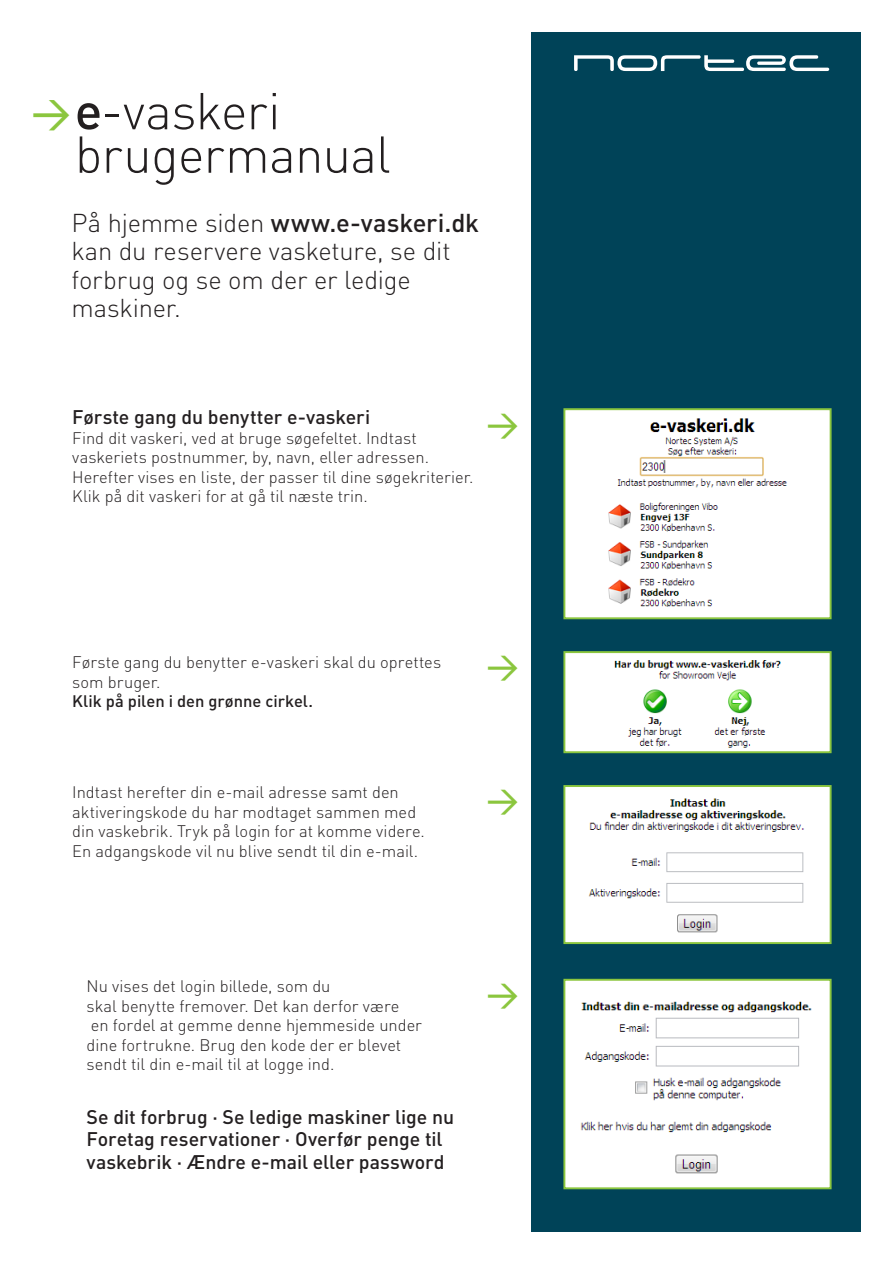
<style>
.page{position:relative;width:893px;height:1263px;background:#fff}
.page>*{position:absolute;margin:0;border:0;box-sizing:border-box;transform-origin:0 0}
.t1{font:300 51px/43.5px "DIN";letter-spacing:-.015em;color:#231f20}
.t2{font:500 38.85px "DIN";color:#8bc63e}
.t3{font:500 31.8px "DIN";color:#8bc63e}
.t4{font:300 25.5px/28.5px "DIN";letter-spacing:-.005em;color:#231f20}
.t5{font:500 19.5px/22.5px "DIN";letter-spacing:-.005em;color:#231f20}
.t6{font:300 16.5px/19.5px "DIN";color:#231f20}
.t7{font:500 16.5px "DIN";color:#231f20}
.s1{font-weight:500}
</style>
<div class="page">
<div style="left:531px;top:32px;width:330px;height:1199px;background:#004358"></div>
<div style="left:564px;top:409px;width:267px;height:209px;background:#fff"></div>
<img style="left:608px;top:418px;width:179px;height:189px">
<div style="left:563px;top:408px;width:269px;height:211px;border:2px solid #8bc63e"></div>
<div style="left:564px;top:652px;width:267px;height:100px;background:#fff"></div>
<img style="left:614px;top:660px;width:167px;height:88px">
<div style="left:563px;top:651px;width:269px;height:102px;border:2px solid #8bc63e"></div>
<div style="left:564px;top:786px;width:267px;height:157px;background:#fff"></div>
<img style="left:588px;top:798px;width:217px;height:135px">
<div style="left:563px;top:785px;width:269px;height:159px;border:2px solid #8bc63e"></div>
<div style="left:564px;top:980px;width:267px;height:208px;background:#fff"></div>
<img style="left:580px;top:1001px;width:232px;height:173px">
<div style="left:563px;top:979px;width:269px;height:210px;border:2px solid #8bc63e"></div>
<svg style="left:574px;top:55px;width:255px;height:16px"></svg>
<h2 class="t2" style="left:31px;top:87px;width:41px">&gt;</h2>
<h1 class="t1" style="left:75px;top:89px;width:317px"><span class="s1">e</span>-vaskeri brugermanual</h1>
<h3 class="t4" style="left:72px;top:208px;width:409px">På hjemme siden <span class="s1">www.e-vaskeri.dk </span>kan du reservere vasketure, se dit forbrug og se om der er ledige maskiner.</h3>
<p class="t5" style="left:72px;top:405px;width:299px">Første gang du benytter e-vaskeri</p>
<p class="t6" style="left:72px;top:428px;width:403px">Find dit vaskeri, ved at bruge søgefeltet. Indtast vaskeriets postnummer, by, navn, eller adressen.<br>Herefter vises en liste, der passer til dine søgekriterier.<br>Klik på dit vaskeri for at gå til næste trin.</p>
<h3 class="t3" style="left:486px;top:403px;width:34px">&gt;</h3>
<p class="t6" style="left:72px;top:652px;width:370px">Første gang du benytter e-vaskeri skal du oprettes som bruger.</p>
<p class="t7" style="left:72px;top:691px;width:242px">Klik på pilen i den grønne cirkel.</p>
<p class="t6" style="left:72px;top:782px;width:354px">Indtast herefter din e-mail adresse samt den aktiveringskode du har modtaget sammen med din vaskebrik. Tryk på login for at komme videre.<br>En adgangskode vil nu blive sendt til din e-mail.</p>
<h3 class="t3" style="left:486px;top:646px;width:34px">&gt;</h3>
<h3 class="t3" style="left:486px;top:779px;width:34px">&gt;</h3>
<p class="t6" style="left:87px;top:976px;width:337px">Nu vises det login billede, som du<br>skal benytte fremover. Det kan derfor være<br>en fordel at gemme denne hjemmeside under dine fortrukne. Brug den kode der er blevet sendt til din e-mail til at logge ind.</p>
<p class="t5" style="left:87px;top:1104px;width:369px">Se dit forbrug · Se ledige maskiner lige nu<br>Foretag reservationer · Overfør penge til vaskebrik · Ændre e-mail eller password</p>
<h3 class="t3" style="left:486px;top:973px;width:34px">&gt;</h3>
</div>
